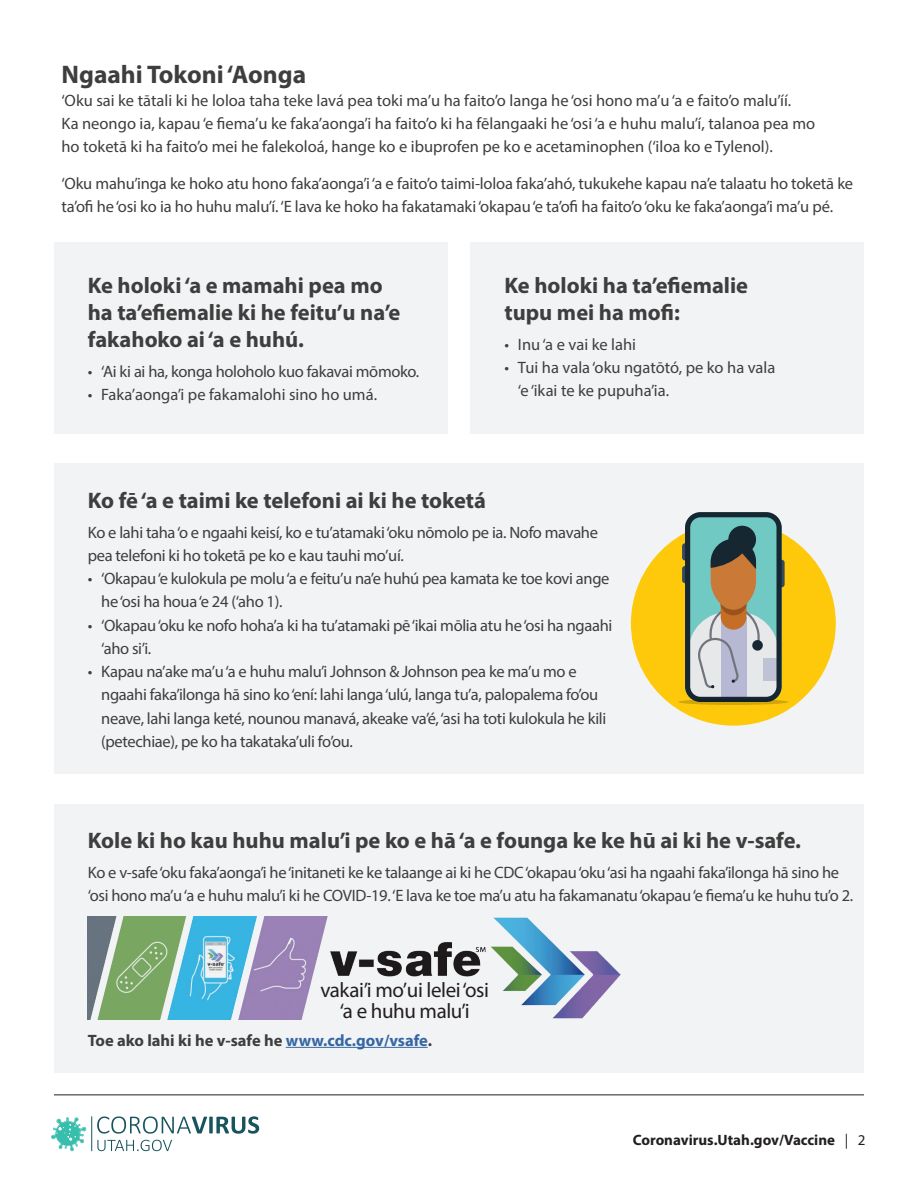
<style>
.page{position:relative;width:918px;height:1188px;background:#fff}
.page>*{position:absolute;margin:0;border:0;box-sizing:border-box;transform-origin:0 0}
.t1{font:700 25.5px "Myriad Pro";color:#3e3e3f}
.t2{font:700 22.5px/27px "Myriad Pro";color:#3e3e3f}
.t3{font:21px/21px "Myriad Pro";letter-spacing:-.02em;color:#231f20;text-align:center}
.t4{font:16.5px/23.2px "Myriad Pro";letter-spacing:-.02em;color:#3e3e3f}
.t5{font:16.5px/23.2px "Myriad Pro";color:#3e3e3f}
.t6{font:700 16.5px "Myriad Pro";color:#3e3e3f}
.t7{font:700 15px "Myriad Pro";color:#231f20}
.s1{color:#3667a4}
.s2{font-weight:400}
</style>
<div class="page">
<hr style="left:54px;top:1095px;width:810px;height:1px;background:#231f20">
<svg style="left:51px;top:1117px;width:36px;height:34px"></svg>
<svg style="left:97px;top:1140px;width:75px;height:11px"></svg>
<svg style="left:97px;top:1116px;width:162px;height:18px"></svg>
<hr style="left:91px;top:1116px;width:1px;height:35px;background:#18545e">
<div style="left:54px;top:242px;width:393px;height:192px;background:#f2f3f4"></div>
<div style="left:471px;top:242px;width:393px;height:192px;background:#f2f3f4"></div>
<div style="left:54px;top:464px;width:810px;height:310px;background:#f2f3f4"></div>
<div style="left:631px;top:521px;width:205px;height:205px;background:#fec90b;border-radius:50%"></div>
<svg style="left:682px;top:512px;width:103px;height:189px;background:#8fa093"></svg>
<svg style="left:678px;top:699px;width:111px;height:6px"></svg>
<div style="left:54px;top:804px;width:810px;height:268px;background:#f2f3f4"></div>
<hr style="left:286px;top:1047px;width:142px;height:1px;background:#3667a4">
<img style="left:88px;top:916px;width:532px;height:104px">
<h1 class="t1" style="left:62px;top:57px;width:246px">Ngaahi Tokoni ‘Aonga</h1>
<p class="t5" style="left:62px;top:88px;width:755px">‘Oku sai ke tātali ki he loloa taha teke lavá pea toki ma’u ha faito’o langa he ‘osi hono ma’u ‘a e faito’o malu’íí.<br>Ka neongo ia, kapau ‘e fiema’u ke faka’aonga’i ha faito’o ki ha fēlangaaki he ‘osi ‘a e huhu malu’í, talanoa pea mo ho toketā ki ha faito’o mei he falekoloá, hange ko e ibuprofen pe ko e acetaminophen (‘iloa ko e Tylenol).</p>
<p class="t4" style="left:62px;top:172px;width:793px">‘Oku mahu’inga ke hoko atu hono faka’aonga’i ‘a e faito’o taimi-loloa faka’ahó, tukukehe kapau na’e talaatu ho toketā ke ta’ofi he ‘osi ko ia ho huhu malu’í. ‘E lava ke hoko ha fakatamaki ‘okapau ‘e ta’ofi ha faito’o ‘oku ke faka’aonga’i ma’u pé.</p>
<h2 class="t2" style="left:88px;top:271px;width:314px">Ke holoki ‘a e mamahi pea mo ha ta’efiemalie ki he feitu’u na’e fakahoko ai ‘a e huhú.</h2>
<p class="t4" style="left:88px;top:360px;width:333px">• ‘Ai ki ai ha, konga holoholo kuo fakavai mōmoko.</p>
<p class="t5" style="left:88px;top:383px;width:291px">• Faka’aonga’i pe fakamalohi sino ho umá.</p>
<h2 class="t2" style="left:504px;top:271px;width:245px">Ke holoki ha ta’efiemalie tupu mei ha mofi:</h2>
<p class="t5" style="left:504px;top:333px;width:133px">• Inu ‘a e vai ke lahi</p>
<p class="t5" style="left:518px;top:356px;width:259px;text-indent:-13px">• Tui ha vala ‘oku ngatōtó, pe ko ha vala ‘e ‘ikai te ke pupuha’ia.</p>
<h2 class="t2" style="left:88px;top:486px;width:400px">Ko fē ‘a e taimi ke telefoni ai ki he toketá</h2>
<p class="t4" style="left:88px;top:520px;width:512px">Ko e lahi taha ‘o e ngaahi keisí, ko e tu’atamaki ‘oku nōmolo pe ia. Nofo mavahe pea telefoni ki ho toketā pe ko e kau tauhi mo’uí.</p>
<p class="t4" style="left:101px;top:567px;width:510px;text-indent:-13px">• ‘Okapau ‘e kulokula pe molu ‘a e feitu’u na’e huhú pea kamata ke toe kovi ange he ‘osi ha houa ‘e 24 (‘aho 1).</p>
<p class="t4" style="left:101px;top:613px;width:513px;text-indent:-13px">• ‘Okapau ‘oku ke nofo hoha’a ki ha tu’atamaki pē ‘ikai mōlia atu he ‘osi ha ngaahi ‘aho si’i.</p>
<p class="t4" style="left:101px;top:660px;width:507px;text-indent:-13px">• Kapau na’ake ma’u ‘a e huhu malu’i Johnson &amp; Johnson pea ke ma’u mo e ngaahi faka’ilonga hā sino ko ‘ení: lahi langa ‘ulú, langa tu’a, palopalema fo’ou neave, lahi langa keté, nounou manavá, akeake va’é, ‘asi ha toti kulokula he kili (petechiae), pe ko ha takataka’uli fo’ou.</p>
<h2 class="t2" style="left:88px;top:826px;width:715px">Kole ki ho kau huhu malu’i pe ko e hā ‘a e founga ke ke hū ai ki he v-safe.</h2>
<p class="t4" style="left:88px;top:860px;width:767px">Ko e v-safe ‘oku faka’aonga’i he ‘initaneti ke ke talaange ai ki he CDC ‘okapau ‘oku ‘asi ha ngaahi faka’ilonga hā sino he ‘osi hono ma’u ‘a e huhu malu’i ki he COVID-19. ‘E lava ke toe ma’u atu ha fakamanatu ‘okapau ‘e fiema’u ke huhu tu’o 2.</p>
<p class="t3" style="left:320px;top:979px;width:170px">vakai’i mo’ui lelei ‘osi ‘a e huhu malu’i</p>
<p class="t6" style="left:88px;top:1029px;width:346px">Toe ako lahi ki he v-safe he <span class="s1">www.cdc.gov/vsafe</span>.</p>
<p class="t7" style="left:633px;top:1130px;width:234px">Coronavirus.Utah.gov/Vaccine <span class="s2">| 2</span></p>
</div>
